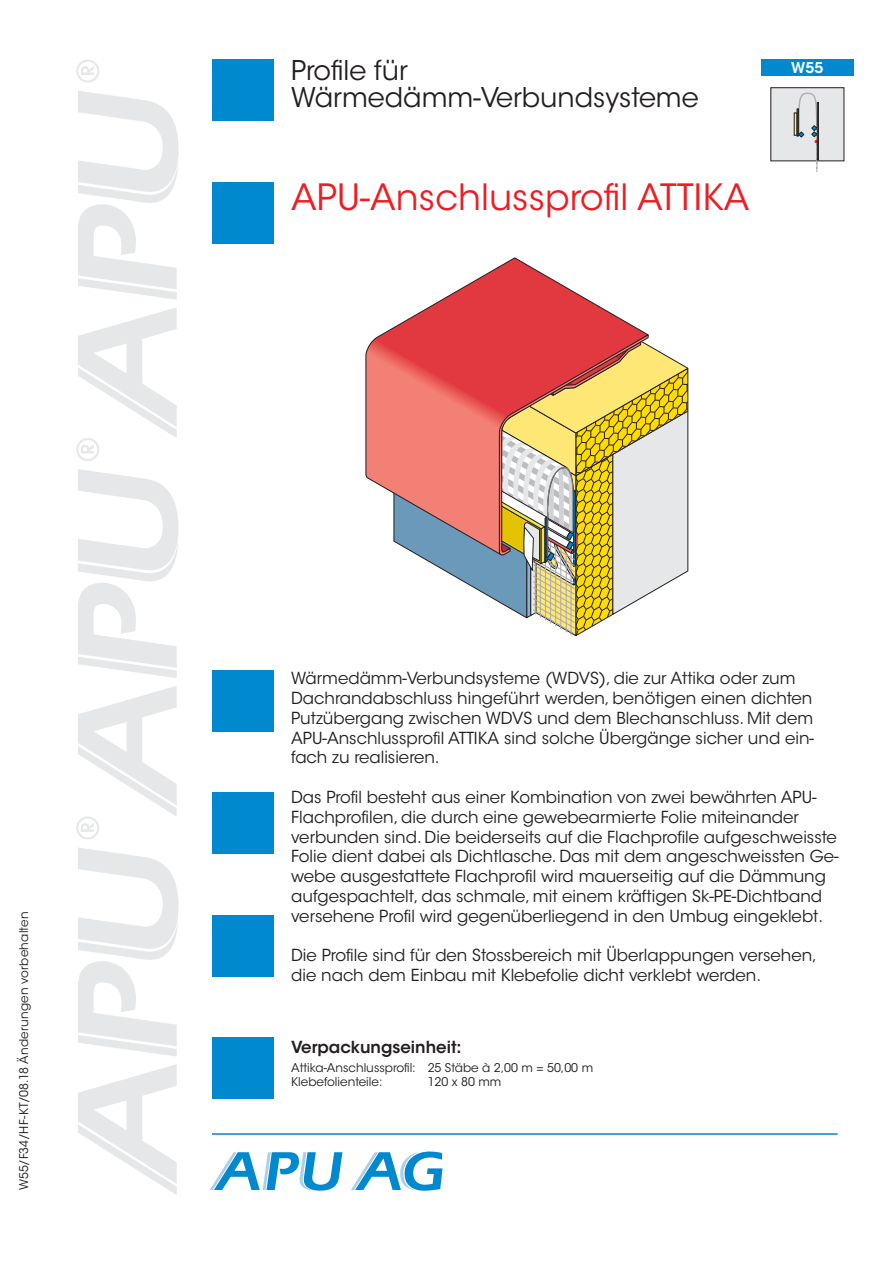
<style>
.page{position:relative;width:893px;height:1263px;background:#fff}
.page>*{position:absolute;margin:0;border:0;box-sizing:border-box;transform-origin:0 0}
.t1{font:36px "ITC Avant Garde Std";letter-spacing:.005em;color:#ee1d23}
.t2{font:27px "ITC Avant Garde Std";color:#231f20}
.t3{font:16.5px/19.8px "ITC Avant Garde Std";color:#231f20}
.t4{font:600 16.5px "ITC Avant Garde Std";color:#231f20}
.t5{font:600 14.85px "ITC Avant Garde Std";color:#fff}
.t6{font:12px/14.4px "ITC Avant Garde Std";color:#231f20}
</style>
<div class="page">
<svg style="left:78px;top:848px;width:101px;height:208px"></svg>
<svg style="left:78px;top:1064px;width:99px;height:131px"></svg>
<svg style="left:78px;top:91px;width:101px;height:209px"></svg>
<svg style="left:76px;top:60px;width:23px;height:23px"></svg>
<svg style="left:78px;top:469px;width:101px;height:209px"></svg>
<svg style="left:76px;top:686px;width:101px;height:153px"></svg>
<svg style="left:76px;top:307px;width:101px;height:154px"></svg>
<svg style="left:210px;top:1152px;width:132px;height:39px"></svg>
<svg style="left:351px;top:1151px;width:91px;height:40px"></svg>
<hr style="left:212px;top:1133px;width:626px;height:2px;background:#0089cf">
<div style="left:212px;top:1037px;width:62px;height:61px;background:#0089cf"></div>
<div style="left:212px;top:915px;width:62px;height:61px;background:#0089cf"></div>
<div style="left:212px;top:792px;width:62px;height:62px;background:#0089cf"></div>
<div style="left:212px;top:670px;width:62px;height:62px;background:#0089cf"></div>
<div style="left:212px;top:182px;width:62px;height:61px;background:#0089cf"></div>
<div style="left:212px;top:60px;width:62px;height:61px;background:#0089cf"></div>
<div style="left:771px;top:88px;width:73px;height:73px;background:#e6e7e9"></div>
<svg style="left:797px;top:93px;width:22px;height:79px"></svg>
<div style="left:794px;top:113px;width:3px;height:22px;border:1px solid #231f20"></div>
<div style="left:761px;top:60px;width:93px;height:16px;background:#0089cf"></div>
<svg style="left:365px;top:257px;width:215px;height:220px"></svg>
<svg style="left:366px;top:295px;width:323px;height:341px"></svg>
<p class="t6" style="left:17px;top:1190px;width:280px;rotate:-90deg">W55/F34/HF-KT/08.18 Änderungen vorbehalten</p>
<h2 class="t2" style="left:291px;top:53px;width:118px">Profile für</h2>
<p class="t5" style="left:791px;top:58px;width:34px">W55</p>
<h2 class="t2" style="left:291px;top:80px;width:409px">Wärmedämm-Verbundsysteme</h2>
<h1 class="t1" style="left:291px;top:175px;width:460px">APU-Anschlussprofil ATTIKA</h1>
<p class="t3" style="left:291px;top:668px;width:524px">Wärmedämm-Verbundsysteme (WDVS), die zur Attika oder zum Dachrandabschluss hingeführt werden, benötigen einen dichten Putzübergang zwischen WDVS und dem Blechanschluss. Mit dem APU-Anschlussprofil ATTIKA sind solche Übergänge sicher und ein&shy;fach zu realisieren.</p>
<p class="t3" style="left:291px;top:787px;width:549px">Das Profil besteht aus einer Kombination von zwei bewährten APU-Flachprofilen, die durch eine gewebearmierte Folie miteinander verbunden sind. Die beiderseits auf die Flachprofile aufgeschweisste Folie dient dabei als Dichtlasche. Das mit dem angeschweissten Ge&shy;webe ausgestattete Flachprofil wird mauerseitig auf die Dämmung aufgespachtelt, das schmale, mit einem kräftigen Sk-PE-Dichtband versehene Profil wird gegenüberliegend in den Umbug eingeklebt.</p>
<p class="t3" style="left:291px;top:946px;width:527px">Die Profile sind für den Stossbereich mit Überlappungen versehen, die nach dem Einbau mit Klebefolie dicht verklebt werden.</p>
<p class="t4" style="left:291px;top:1036px;width:172px">Verpackungseinheit:</p>
<p class="t6" style="left:291px;top:1060px;width:303px">Attika-Anschlussprofil: 25 Stäbe à 2,00 m = 50,00 m<br>Klebefolienteile:</p>
<p class="t6" style="left:428px;top:1075px;width:75px">120 x 80 mm</p>
</div>
